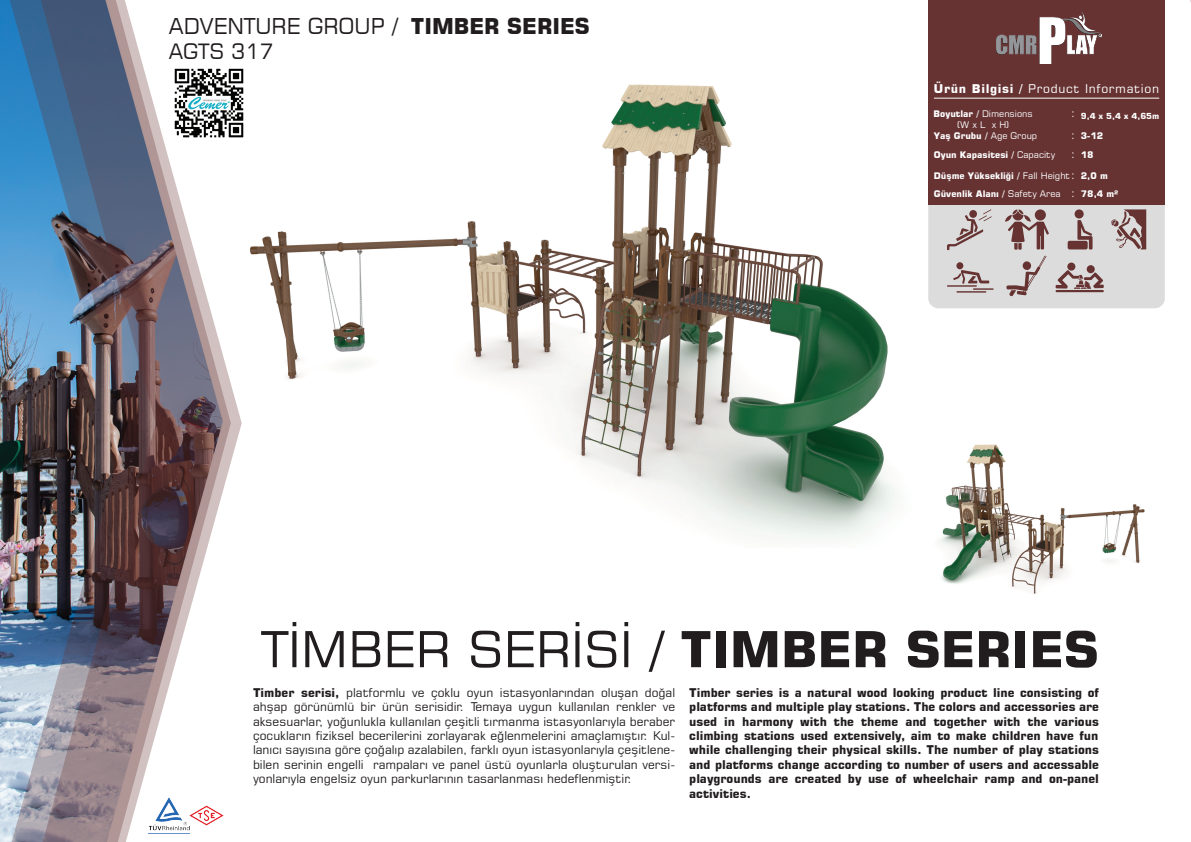
<style>
.page{position:relative;width:1191px;height:842px;background:#fff}
.page>*{position:absolute;margin:0;border:0;box-sizing:border-box;transform-origin:0 0}
.t1{font:49.7px "Square 721 BT";color:#211d1e}
.t2{font:21.7px "Square 721 BT";color:#211d1e}
.t3{font:21px "Square 721 BT";color:#211d1e}
.t4{font:12px/14.4px "Square 721 BT";color:#211d1e;text-align:justify}
.t5{font:700 12px/14.4px "Square 721 BT";color:#211d1e;text-align:justify}
.t6{font:12px "Square 721 BT";letter-spacing:.055em;color:#fff}
.t7{font:11px/21.3px "Square 721 BT";color:#fff}
.t8{font:700 9px/19.7px "Square 721 BT";color:#fff}
.t9{font:9px/10.8px "Square 721 BT";color:#fff;text-align:center}
.t10{font:700 8.3px "Square 721 BT";color:#fff}
.s1{font-weight:700}
.s2{font-weight:400}
</style>
<div class="page">
<img style="left:250px;top:84px;width:704px;height:456px">
<img style="left:0;top:0;width:10px;height:842px">
<div style="left:928px;top:0;width:236px;height:204px;background:#663232"></div>
<img style="left:996px;top:13px;width:105px;height:51px">
<hr style="left:934px;top:98px;width:225px;height:1px;background:#fff">
<img style="left:10px;top:0;width:232px;height:842px">
<img style="left:168px;top:62px;width:76px;height:81px">
<svg style="left:928px;top:204px;width:236px;height:104px;background:#cac3c2"></svg>
<img style="left:919px;top:438px;width:226px;height:156px">
<img style="left:148px;top:798px;width:39px;height:36px">
<img style="left:187px;top:796px;width:40px;height:39px">
<h2 class="t2" style="left:169px;top:12px;width:422px">ADVENTURE GROUP / <span class="s1">TIMBER SERIES</span></h2>
<h3 class="t3" style="left:169px;top:38px;width:106px">AGTS 317</h3>
<p class="t6" style="left:934px;top:81px;width:227px"><span class="s1">Ürün Bilgisi /</span> Product Information</p>
<p class="t9" style="left:933px;top:109px;width:101px"><span class="s1">Boyutlar /</span> Dimensions (W x L x H)</p>
<p class="t7" style="left:1071px;top:103px;width:5px">: :</p>
<p class="t7" style="left:1071px;top:144px;width:5px;line-height:20.6px">: :</p>
<p class="t7" style="left:1071px;top:183px;width:5px">:</p>
<p class="t10" style="left:1081px;top:111px;width:80px">9,4 x 5,4 x 4,65m</p>
<p class="t8" style="left:1081px;top:126px;width:24px">3-12<br>18</p>
<p class="t8" style="left:1081px;top:167px;width:39px;line-height:18.4px">2,0 m<br>78,4 m²</p>
<p class="t8" style="left:934px;top:126px;width:123px">Yaş Grubu / <span class="s2">Age Group<br></span>Oyun Kapasitesi / <span class="s2">Capacity</span></p>
<p class="t8" style="left:934px;top:167px;width:138px;line-height:18.4px">Düşme Yüksekliği / <span class="s2">Fall Height<br></span>Güvenlik Alanı / <span class="s2">Safety Area</span></p>
<h1 class="t1" style="left:262px;top:618px;width:838px">TİMBER SERİSİ / <span class="s1">TIMBER SERIES</span></h1>
<p class="t4" style="left:253px;top:685px;width:424px"><span class="s1">Timber serisi,</span> platformlu ve çoklu oyun istasyonlarından oluşan doğal ahşap görünümlü bir ürün serisidir. Temaya uygun kullanılan renkler ve aksesuarlar, yoğunlukla kullanılan çeşitli tırmanma istasyonlarıyla beraber çocukların fiziksel becerilerini zorlayarak eğlenmelerini amaçlamıştır. Kul&shy;lanıcı sayısına göre çoğalıp azalabilen, farklı oyun istasyonlarıyla çeşitlene&shy;bilen serinin engelli rampaları ve panel üstü oyunlarla oluşturulan versi&shy;yonlarıyla engelsiz oyun parkurlarının tasarlanması hedeflenmiştir.</p>
<p class="t5" style="left:689px;top:685px;width:411px">Timber series is a natural wood looking product line consisting of platforms and multiple play stations. The colors and accessories are used in harmony with the theme and together with the various climbing stations used extensively, aim to make children have fun while challenging their physical skills. The number of play stations and platforms change according to number of users and accessable playgrounds are created by use of wheelchair ramp and on-panel activities.</p>
</div>
